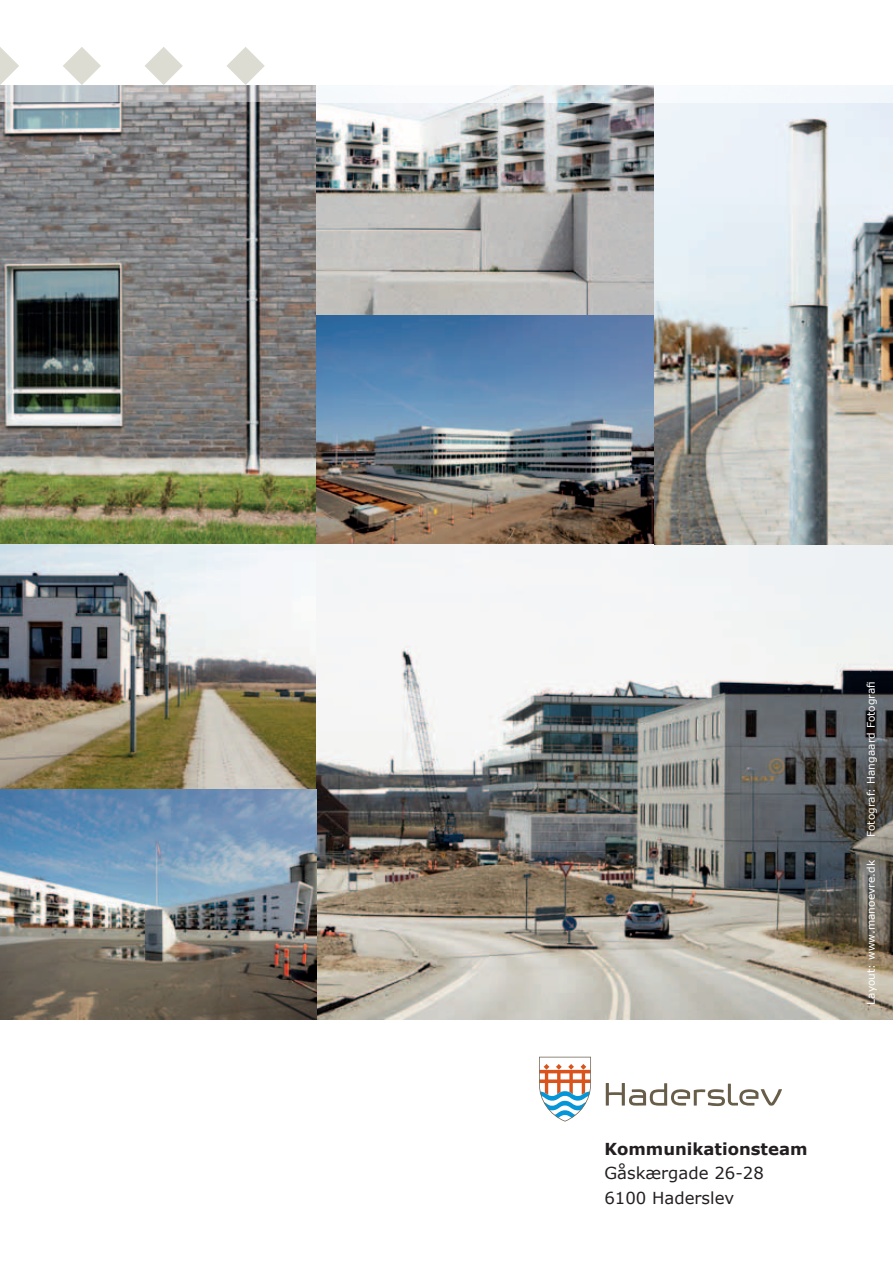
<style>
.page{position:relative;width:893px;height:1263px;background:#fff}
.page>*{position:absolute;margin:0;border:0;box-sizing:border-box;transform-origin:0 0}
.t1{font:16.5px/24px "Verdana";color:#231f20}
.t2{font:700 16.5px "Verdana";color:#231f20}
.t3{font:10.5px "Verdana";letter-spacing:.01em;color:#fff}
</style>
<div class="page">
<svg style="left:63px;top:47px;width:38px;height:38px"></svg>
<svg style="left:145px;top:47px;width:38px;height:38px"></svg>
<svg style="left:227px;top:47px;width:38px;height:38px"></svg>
<svg style="left:0;top:47px;width:19px;height:38px"></svg>
<img style="left:0;top:85px;width:893px;height:934px">
<svg style="left:606px;top:1083px;width:176px;height:24px"></svg>
<svg style="left:539px;top:1057px;width:52px;height:64px"></svg>
<h1 class="t2" style="left:604px;top:1139px;width:205px">Kommunikationsteam</h1>
<h1 class="t1" style="left:604px;top:1161px;width:161px">Gåskærgade 26-28<br>6100 Haderslev</h1>
<p class="t3" style="left:864px;top:837px;width:157px;rotate:-90deg">Fotograf: Hangaard Fotografi</p>
<p class="t3" style="left:864px;top:1004px;width:146px;rotate:-90deg">Layout: www.manoevre.dk</p>
</div>
